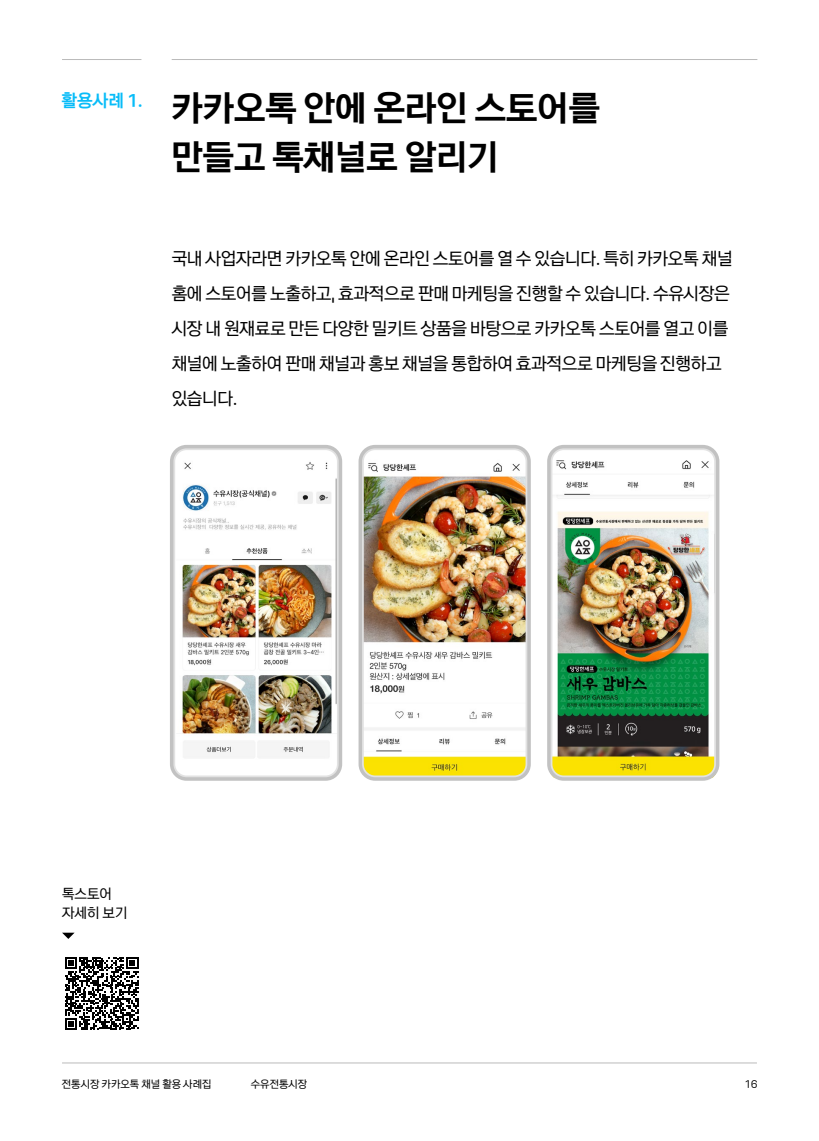
<style>
.page{position:relative;width:819px;height:1141px;background:#fff}
.page>*{position:absolute;margin:0;border:0;box-sizing:border-box;transform-origin:0 0}
.t1{font:700 35px/49px "Kakao Big OTF Extra";color:#000}
.t2{font:17.5px/35px "Kakao Big OTF Regular";letter-spacing:-.02em;color:#000}
.t3{font:17.5px "Kakao Big OTF Bold";color:#08bcf8}
.t4{font:14px/19.2px "Kakao Big OTF Regular";color:#000}
.t5{font:10.5px "Kakao Big OTF Regular";color:#000}
</style>
<div class="page">
<svg style="left:65px;top:957px;width:73px;height:73px"></svg>
<hr style="left:62px;top:59px;width:79px;height:1px;background:#bababa">
<hr style="left:172px;top:59px;width:585px;height:1px;background:#bababa">
<hr style="left:62px;top:1063px;width:694px;height:1px;background:#bababa">
<svg style="left:62px;top:933px;width:13px;height:6px"></svg>
<img style="left:175px;top:450px;width:162px;height:326px">
<div style="left:170px;top:445px;width:172px;height:336px;border:4px solid #c2c2c2;border-radius:15px"></div>
<img style="left:363px;top:447px;width:165px;height:329px">
<div style="left:358px;top:445px;width:172px;height:336px;border:4px solid #c2c2c2;border-radius:15px"></div>
<img style="left:552px;top:450px;width:162px;height:326px">
<div style="left:547px;top:445px;width:172px;height:336px;border:4px solid #c2c2c2;border-radius:15px"></div>
<p class="t3" style="left:61px;top:89px;width:83px">활용사례 1.</p>
<h1 class="t1" style="left:171px;top:83px;width:430px">카카오톡 안에 온라인 스토어를 만들고 톡채널로 알리기</h1>
<p class="t2" style="left:172px;top:241px;width:562px">국내 사업자라면 카카오톡 안에 온라인 스토어를 열 수 있습니다. 특히 카카오톡 채널 홈에 스토어를 노출하고, 효과적으로 판매 마케팅을 진행할 수 있습니다. 수유시장은 시장 내 원재료로 만든 다양한 밀키트 상품을 바탕으로 카카오톡 스토어를 열고 이를 채널에 노출하여 판매 채널과 홍보 채널을 통합하여 효과적으로 마케팅을 진행하고 있습니다.</p>
<p class="t4" style="left:62px;top:884px;width:67px">톡스토어 자세히 보기</p>
<p class="t5" style="left:62px;top:1078px;width:151px">전통시장 카카오톡 채널 활용 사례집</p>
<p class="t5" style="left:251px;top:1078px;width:58px">수유전통시장</p>
<p class="t5" style="left:744px;top:1078px;width:14px">16</p>
</div>
